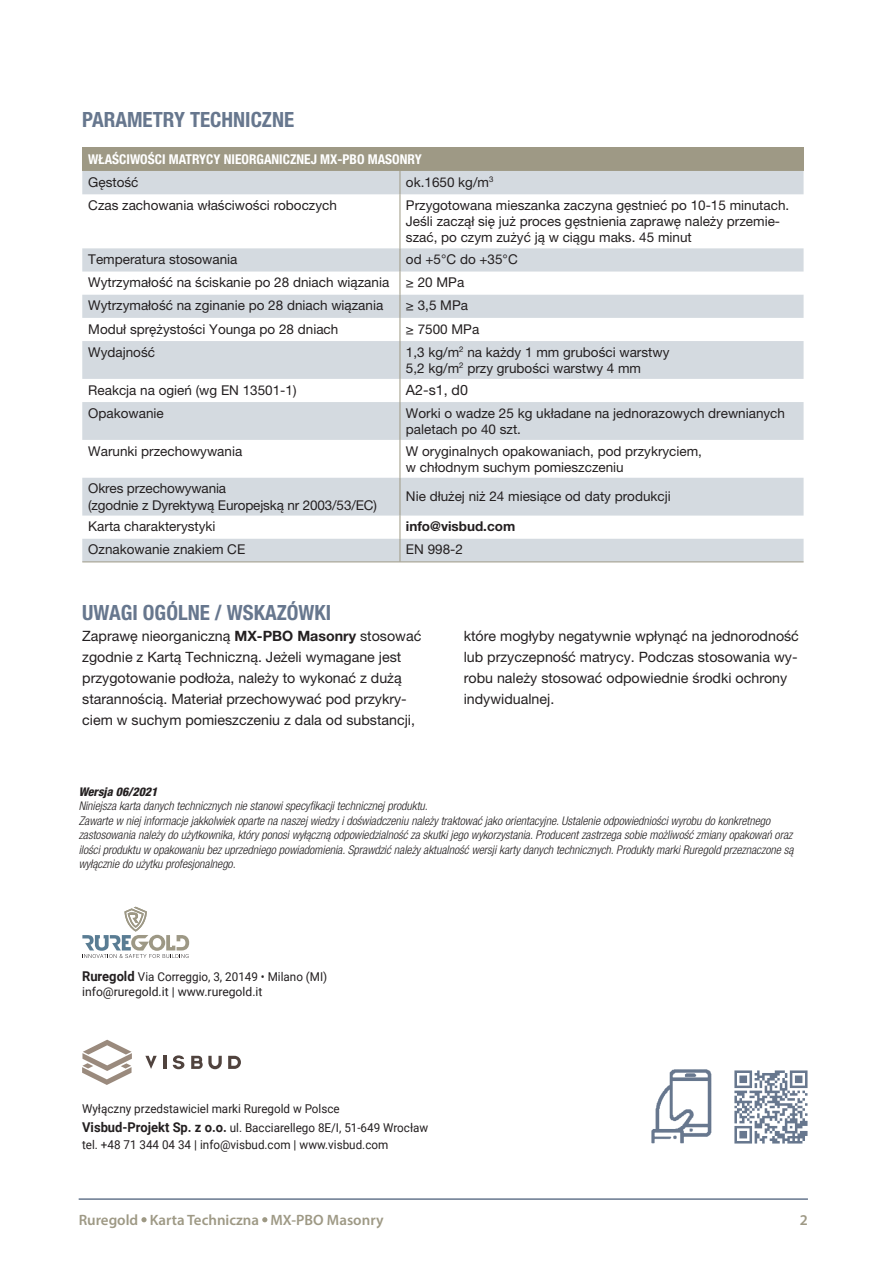
<style>
.page{position:relative;width:893px;height:1263px;background:#fff}
.page>*{position:absolute;margin:0;border:0;box-sizing:border-box;transform-origin:0 0}
.t1{font:700 condensed 21px "Helvetica Neue LT Pro";color:#67778e}
.t2{font:600 15px "Myriad Pro";color:#9e9985}
.t3{font:14.25px/21px "Helvetica Neue LT Pro";color:#231f20}
.t4{font:13.5px/16.2px "Helvetica Neue LT Pro";color:#231f20}
.t5{font:700 condensed 13.5px "Helvetica Neue LT Pro";color:#fff}
.t6{font:700 13.5px "Helvetica Neue LT Pro";color:#231f20}
.Punto_elenco{font:12.15px/14.9px "Roboto";color:#231f20;scale:.96 1}
.t7{font:italic 300 condensed 12px/14.4px "Helvetica Neue LT Pro";color:#231f20}
.t8{font:italic 800 condensed 12px "Helvetica Neue LT Pro";color:#231f20}
.s1{font-weight:700}
.s2{font-weight:700;font-size:13.5px}
</style>
<div class="page">
<svg style="left:141px;top:1217px;width:6px;height:5px"></svg>
<svg style="left:262px;top:1217px;width:5px;height:5px"></svg>
<hr style="left:79px;top:1198px;width:729px;height:2px;background:#67778e">
<svg style="left:82px;top:907px;width:107px;height:51px"></svg>
<svg style="left:82px;top:1040px;width:50px;height:45px"></svg>
<svg style="left:163px;top:1056px;width:3px;height:13px"></svg>
<svg style="left:173px;top:1055px;width:11px;height:14px"></svg>
<svg style="left:191px;top:1056px;width:31px;height:13px"></svg>
<svg style="left:228px;top:1056px;width:13px;height:13px"></svg>
<svg style="left:145px;top:1056px;width:12px;height:13px"></svg>
<img style="left:734px;top:1070px;width:74px;height:74px">
<div style="left:82px;top:148px;width:722px;height:23px;background:#9e9985"></div>
<svg style="left:82px;top:171px;width:722px;height:390px;fill:#d4dae0"></svg>
<svg style="left:400px;top:171px;width:1px;height:23px"></svg>
<hr style="left:400px;top:194px;width:1px;height:54px;background:#9e9985">
<svg style="left:400px;top:248px;width:1px;height:93px"></svg>
<hr style="left:400px;top:341px;width:1px;height:38px;background:#9e9985">
<svg style="left:400px;top:379px;width:1px;height:23px"></svg>
<hr style="left:400px;top:402px;width:1px;height:38px;background:#9e9985">
<hr style="left:400px;top:440px;width:1px;height:38px;background:#9e9985">
<hr style="left:400px;top:478px;width:1px;height:38px;background:#9e9985">
<hr style="left:82px;top:561px;width:318px;height:1px;background:#9e9985">
<svg style="left:400px;top:516px;width:1px;height:45px"></svg>
<hr style="left:400px;top:561px;width:404px;height:1px;background:#9e9985">
<img style="left:651px;top:1069px;width:61px;height:75px">
<p class="t1" style="left:82px;top:107px;width:213px">PARAMETRY TECHNICZNE</p>
<p class="t5" style="left:88px;top:151px;width:335px">WŁAŚCIWOŚCI MATRYCY NIEORGANICZNEJ MX-PBO MASONRY</p>
<p class="t4" style="left:88px;top:173px;width:52px">Gęstość</p>
<p class="t4" style="left:406px;top:173px;width:89px">ok.1650 kg/m<sup>3</sup></p>
<p class="t4" style="left:88px;top:197px;width:250px">Czas zachowania właściwości roboczych</p>
<p class="t4" style="left:406px;top:197px;width:385px">Przygotowana mieszanka zaczyna gęstnieć po 10-15 minutach.<br>Jeśli zaczął się już proces gęstnienia zaprawę należy przemie&shy;szać, po czym zużyć ją w ciągu maks. 45 minut</p>
<p class="t4" style="left:88px;top:251px;width:151px">Temperatura stosowania</p>
<p class="t4" style="left:406px;top:251px;width:113px">od +5°C do +35°C</p>
<p class="t4" style="left:88px;top:274px;width:303px">Wytrzymałość na ściskanie po 28 dniach wiązania</p>
<p class="t4" style="left:406px;top:274px;width:60px">≥ 20 MPa</p>
<p class="t4" style="left:88px;top:297px;width:296px">Wytrzymałość na zginanie po 28 dniach wiązania</p>
<p class="t4" style="left:406px;top:297px;width:64px">≥ 3,5 MPa</p>
<p class="t4" style="left:88px;top:320px;width:252px">Moduł sprężystości Younga po 28 dniach</p>
<p class="t4" style="left:406px;top:320px;width:75px">≥ 7500 MPa</p>
<p class="t4" style="left:88px;top:344px;width:68px">Wydajność</p>
<p class="t4" style="left:406px;top:344px;width:265px">1,3 kg/m<sup>2</sup> na każdy 1 mm grubości warstwy</p>
<p class="t4" style="left:406px;top:360px;width:237px">5,2 kg/m<sup>2</sup> przy grubości warstwy 4 mm</p>
<p class="t4" style="left:88px;top:381px;width:210px">Reakcja na ogień (wg EN 13501-1)</p>
<p class="t3" style="left:406px;top:379px;width:64px">A2-s1, d0</p>
<p class="t4" style="left:88px;top:405px;width:77px">Opakowanie</p>
<p class="t4" style="left:406px;top:405px;width:380px">Worki o wadze 25 kg układane na jednorazowych drewnianych paletach po 40 szt.</p>
<p class="t4" style="left:88px;top:442px;width:155px">Warunki przechowywania</p>
<p class="t4" style="left:406px;top:442px;width:298px">W oryginalnych opakowaniach, pod przykryciem, w chłodnym suchym pomieszczeniu</p>
<p class="t4" style="left:88px;top:480px;width:290px">Okres przechowywania<br>(zgodnie z Dyrektywą Europejską nr 2003/53/EC)</p>
<p class="t4" style="left:406px;top:488px;width:266px">Nie dłużej niż 24 miesiące od daty produkcji</p>
<p class="t4" style="left:88px;top:518px;width:129px">Karta charakterystyki</p>
<p class="t6" style="left:406px;top:518px;width:111px">info@visbud.com</p>
<p class="t4" style="left:88px;top:541px;width:158px">Oznakowanie znakiem CE</p>
<p class="t4" style="left:406px;top:541px;width:59px">EN 998-2</p>
<p class="t1" style="left:82px;top:600px;width:250px">UWAGI OGÓLNE / WSKAZÓWKI</p>
<p class="t3" style="left:82px;top:625px;width:341px">Zaprawę nieorganiczną <span class="s1">MX-PBO Masonry</span> stosować zgodnie z Kartą Techniczną. Jeżeli wymagane jest przygotowanie podłoża, należy to wykonać z dużą starannością. Materiał przechowywać pod przykry&shy;ciem w suchym pomieszczeniu z dala od substancji,</p>
<p class="t3" style="left:464px;top:625px;width:337px">które mogłyby negatywnie wpłynąć na jednorodność lub przyczepność matrycy. Podczas stosowania wy&shy;robu należy stosować odpowiednie środki ochrony indywidualnej.</p>
<p class="t8" style="left:79px;top:784px;width:80px">Wersja 06/2021</p>
<p class="t7" style="left:79px;top:799px;width:351px">Niniejsza karta danych technicznych nie stanowi specyfikacji technicznej produktu.</p>
<p class="t7" style="left:79px;top:814px;width:716px">Zawarte w niej informacje jakkolwiek oparte na naszej wiedzy i doświadczeniu należy traktować jako orientacyjne. Ustalenie odpowiedniości wyrobu do konkretnego zastosowania należy do użytkownika, który ponosi wyłączną odpowiedzialność za skutki jego wykorzystania. Producent zastrzega sobie możliwość zmiany opakowań oraz ilości produktu w opakowaniu bez uprzedniego powiadomienia. Sprawdzić należy aktualność wersji karty danych technicznych. Produkty marki Ruregold przeznaczone są wyłącznie do użytku profesjonalnego.</p>
<p class="Punto_elenco" style="left:82px;top:968px;width:257px"><span class="s2">Ruregold</span> Via Correggio, 3, 20149 • Milano (MI) info@ruregold.it | www.ruregold.it</p>
<p class="Punto_elenco" style="left:82px;top:1101px;width:270px">Wyłączny przedstawiciel marki Ruregold w Polsce</p>
<p class="Punto_elenco" style="left:82px;top:1120px;width:362px"><span class="s2">Visbud-Projekt Sp. z o.o.</span> ul. Bacciarellego 8E/I, 51-649 Wrocław</p>
<p class="Punto_elenco" style="left:82px;top:1137px;width:320px">tel. +48 71 344 04 34 | info@visbud.com | www.visbud.com</p>
<p class="t2" style="left:79px;top:1211px;width:306px">Ruregold Karta Techniczna MX-PBO Masonry</p>
<p class="t2" style="left:800px;top:1211px;width:10px">2</p>
</div>
